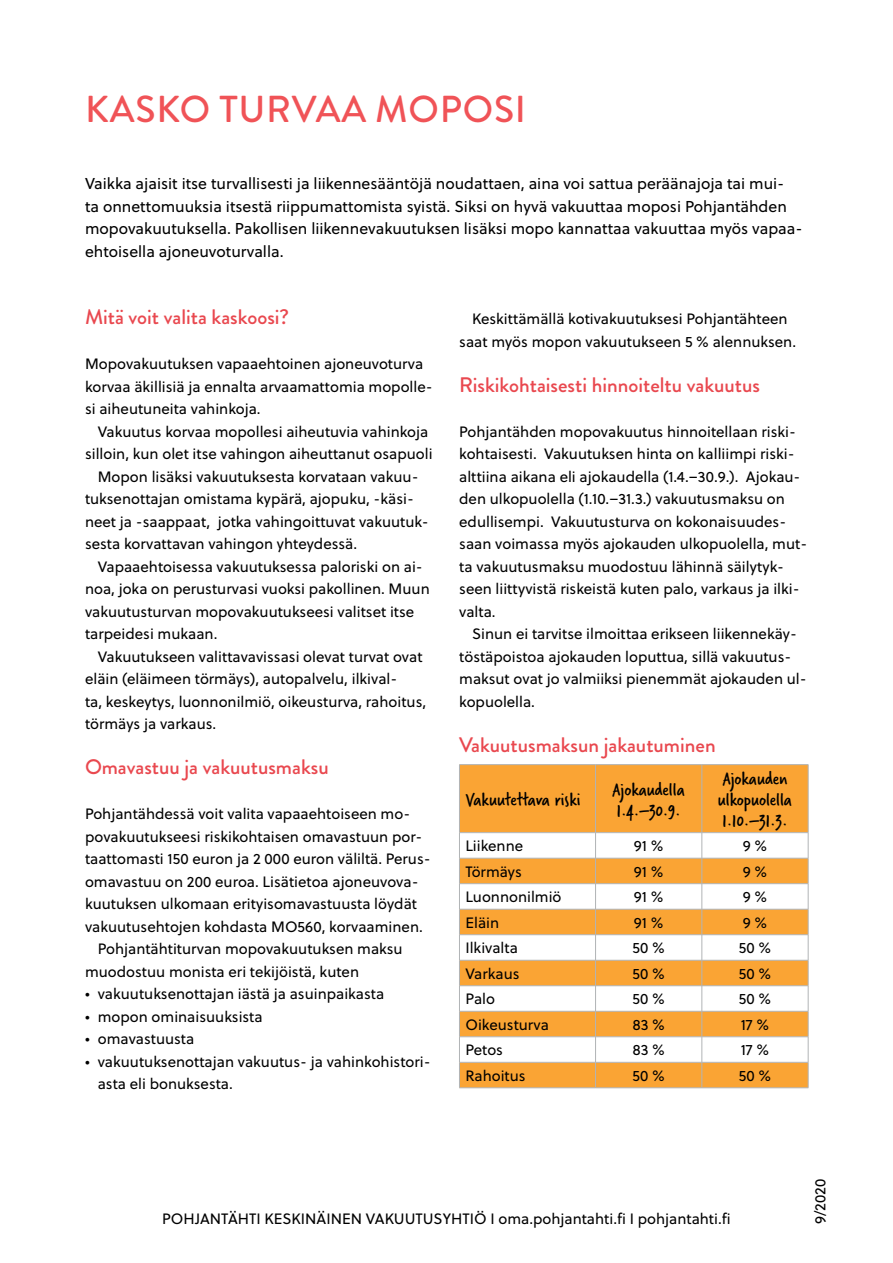
<style>
.page{position:relative;width:893px;height:1263px;background:#fff}
.page>*{position:absolute;margin:0;border:0;box-sizing:border-box;transform-origin:0 0}
.t1{font:500 37.5px "Brandon Grotesque";letter-spacing:.02em;color:#f05357}
.t2{font:500 21px "Brandon Grotesque";color:#e9484f}
.Paragraph_laatikon_o{font:19.5px/21px "Verveine";color:#000}
.Paragraph2_ingressi{font:15.75px/22.5px "Soleil";color:#000}
.Paragraph5_sisleipis{font:15px/22.5px "Soleil";color:#000}
.Paragraph4_leipis{font:15px/22.5px "Soleil";color:#000}
.Paragraph6_Luettelom{font:15px/22.5px "Soleil";color:#000}
.Paragraph9_taulukko{font:15px "Soleil";color:#000}
.Paragraph_puheluhinn{font:15px "Soleil";color:#000}
</style>
<div class="page">
<hr style="left:459px;top:764px;width:137px;height:1px;background:#b1b4b6">
<hr style="left:596px;top:764px;width:106px;height:1px;background:#b1b4b6">
<hr style="left:702px;top:764px;width:106px;height:1px;background:#b1b4b6">
<svg style="left:459px;top:765px;width:350px;height:322px"></svg>
<hr style="left:459px;top:1087px;width:137px;height:1px;background:#b1b4b6">
<hr style="left:596px;top:1087px;width:106px;height:1px;background:#b1b4b6">
<hr style="left:702px;top:1087px;width:106px;height:1px;background:#b1b4b6">
<h2 class="t1" style="left:85px;top:83px;width:442px">KASKO TURVAA MOPOSI</h2>
<p class="Paragraph2_ingressi" style="left:85px;top:172px;width:719px">Vaikka ajaisit itse turvallisesti ja liikennesääntöjä noudattaen, aina voi sattua peräänajoja tai mui-<br>ta onnettomuuksia itsestä riippumattomista syistä. Siksi on hyvä vakuuttaa moposi Pohjantähden mopovakuutuksella. Pakollisen liikennevakuutuksen lisäksi mopo kannattaa vakuuttaa myös vapaa&shy;ehtoisella ajoneuvoturvalla.</p>
<h3 class="t2" style="left:85px;top:302px;width:205px">Mitä voit valita kaskoosi?</h3>
<p class="Paragraph4_leipis" style="left:85px;top:352px;width:349px">Mopovakuutuksen vapaaehtoinen ajoneuvoturva korvaa äkillisiä ja ennalta arvaamattomia mopolle&shy;si aiheutuneita vahinkoja.</p>
<p class="Paragraph5_sisleipis" style="left:85px;top:420px;width:349px;text-align:center">Vakuutus korvaa mopollesi aiheutuvia vahinkoja silloin, kun olet itse vahingon aiheuttanut osapuoli</p>
<p class="Paragraph5_sisleipis" style="left:85px;top:465px;width:345px;text-indent:13px">Mopon lisäksi vakuutuksesta korvataan vakuu&shy;tuksenottajan omistama kypärä, ajopuku, -käsi&shy;neet ja -saappaat, jotka vahingoittuvat vakuutuk&shy;sesta korvattavan vahingon yhteydessä.</p>
<p class="Paragraph5_sisleipis" style="left:85px;top:555px;width:346px;text-indent:13px">Vapaaehtoisessa vakuutuksessa paloriski on ai&shy;noa, joka on perusturvasi vuoksi pakollinen. Muun vakuutusturvan mopovakuutukseesi valitset itse tarpeidesi mukaan.</p>
<p class="Paragraph5_sisleipis" style="left:85px;top:645px;width:343px;text-indent:13px">Vakuutukseen valittavavissasi olevat turvat ovat eläin (eläimeen törmäys), autopalvelu, ilkival-<br>ta, keskeytys, luonnonilmiö, oikeusturva, rahoitus, törmäys ja varkaus.</p>
<h3 class="t2" style="left:85px;top:752px;width:245px">Omavastuu ja vakuutusmaksu</h3>
<p class="Paragraph4_leipis" style="left:85px;top:802px;width:347px">Pohjantähdessä voit valita vapaaehtoiseen mo&shy;povakuutukseesi riskikohtaisen omavastuun por&shy;taattomasti 150 euron ja 2 000 euron väliltä. Perus&shy;omavastuu on 200 euroa. Lisätietoa ajoneuvova&shy;kuutuksen ulkomaan erityisomavastuusta löydät vakuutusehtojen kohdasta MO560, korvaaminen.</p>
<p class="Paragraph5_sisleipis" style="left:85px;top:937px;width:319px;text-indent:13px">Pohjantähtiturvan mopovakuutuksen maksu muodostuu monista eri tekijöistä, kuten</p>
<p class="Paragraph6_Luettelom" style="left:85px;top:982px;width:301px">• vakuutuksenottajan iästä ja asuinpaikasta</p>
<p class="Paragraph6_Luettelom" style="left:85px;top:1005px;width:179px">• mopon ominaisuuksista</p>
<p class="Paragraph6_Luettelom" style="left:85px;top:1027px;width:111px">• omavastuusta</p>
<p class="Paragraph6_Luettelom" style="left:98px;top:1050px;width:334px;text-indent:-13px">• vakuutuksenottajan vakuutus- ja vahinkohistori&shy;asta eli bonuksesta.</p>
<p class="Paragraph5_sisleipis" style="left:459px;top:307px;width:338px;text-align:center">Keskittämällä kotivakuutuksesi Pohjantähteen saat myös mopon vakuutukseen 5 % alennuksen.</p>
<h3 class="t2" style="left:459px;top:370px;width:302px">Riskikohtaisesti hinnoiteltu vakuutus</h3>
<p class="Paragraph4_leipis" style="left:459px;top:420px;width:349px">Pohjantähden mopovakuutus hinnoitellaan riski&shy;kohtaisesti. Vakuutuksen hinta on kalliimpi riski&shy;alttiina aikana eli ajokaudella (1.4.–30.9.). Ajokau&shy;den ulkopuolella (1.10.–31.3.) vakuutusmaksu on edullisempi. Vakuutusturva on kokonaisuudes&shy;saan voimassa myös ajokauden ulkopuolella, mut&shy;ta vakuutusmaksu muodostuu lähinnä säilytyk&shy;seen liittyvistä riskeistä kuten palo, varkaus ja ilki&shy;valta.</p>
<p class="Paragraph5_sisleipis" style="left:459px;top:622px;width:349px;text-indent:13px">Sinun ei tarvitse ilmoittaa erikseen liikennekäy&shy;töstäpoistoa ajokauden loputtua, sillä vakuutus&shy;maksut ovat jo valmiiksi pienemmät ajokauden ul&shy;kopuolella.</p>
<h3 class="t2" style="left:459px;top:730px;width:258px">Vakuutusmaksun jakautuminen</h3>
<p class="Paragraph_laatikon_o" style="left:465px;top:789px;width:117px">Vakuutettava riski</p>
<p class="Paragraph_laatikon_o" style="left:613px;top:779px;width:74px">Ajokaudella<br>1.4.–30.9.</p>
<p class="Paragraph_laatikon_o" style="left:718px;top:768px;width:76px">Ajokauden ulkopuolella<br>1.10.–31.3.</p>
<p class="Paragraph9_taulukko" style="left:465px;top:835px;width:59px">Liikenne</p>
<p class="Paragraph9_taulukko" style="left:634px;top:835px;width:31px">91 %</p>
<p class="Paragraph9_taulukko" style="left:743px;top:835px;width:26px">9 %</p>
<p class="Paragraph9_taulukko" style="left:465px;top:860px;width:58px">Törmäys</p>
<p class="Paragraph9_taulukko" style="left:634px;top:860px;width:31px">91 %</p>
<p class="Paragraph9_taulukko" style="left:743px;top:860px;width:26px">9 %</p>
<p class="Paragraph9_taulukko" style="left:465px;top:886px;width:98px">Luonnonilmiö</p>
<p class="Paragraph9_taulukko" style="left:634px;top:886px;width:31px">91 %</p>
<p class="Paragraph9_taulukko" style="left:743px;top:886px;width:26px">9 %</p>
<p class="Paragraph9_taulukko" style="left:465px;top:911px;width:35px">Eläin</p>
<p class="Paragraph9_taulukko" style="left:634px;top:911px;width:31px">91 %</p>
<p class="Paragraph9_taulukko" style="left:743px;top:911px;width:26px">9 %</p>
<p class="Paragraph9_taulukko" style="left:465px;top:937px;width:54px">Ilkivalta</p>
<p class="Paragraph9_taulukko" style="left:632px;top:937px;width:34px">50 %</p>
<p class="Paragraph9_taulukko" style="left:739px;top:937px;width:34px">50 %</p>
<p class="Paragraph9_taulukko" style="left:465px;top:962px;width:56px">Varkaus</p>
<p class="Paragraph9_taulukko" style="left:632px;top:962px;width:34px">50 %</p>
<p class="Paragraph9_taulukko" style="left:739px;top:962px;width:34px">50 %</p>
<p class="Paragraph9_taulukko" style="left:465px;top:988px;width:31px">Palo</p>
<p class="Paragraph9_taulukko" style="left:632px;top:988px;width:34px">50 %</p>
<p class="Paragraph9_taulukko" style="left:739px;top:988px;width:34px">50 %</p>
<p class="Paragraph9_taulukko" style="left:465px;top:1013px;width:85px">Oikeusturva</p>
<p class="Paragraph9_taulukko" style="left:632px;top:1013px;width:34px">83 %</p>
<p class="Paragraph9_taulukko" style="left:741px;top:1013px;width:30px">17 %</p>
<p class="Paragraph9_taulukko" style="left:465px;top:1039px;width:39px">Petos</p>
<p class="Paragraph9_taulukko" style="left:632px;top:1039px;width:34px">83 %</p>
<p class="Paragraph9_taulukko" style="left:741px;top:1039px;width:30px">17 %</p>
<p class="Paragraph9_taulukko" style="left:465px;top:1064px;width:62px">Rahoitus</p>
<p class="Paragraph9_taulukko" style="left:632px;top:1064px;width:34px">50 %</p>
<p class="Paragraph9_taulukko" style="left:739px;top:1064px;width:34px">50 %</p>
<p class="Paragraph4_leipis" style="left:162px;top:1207px;width:570px">POHJANTÄHTI KESKINÄINEN VAKUUTUSYHTIÖ I oma.pohjantahti.fi I pohjantahti.fi</p>
<p class="Paragraph_puheluhinn" style="left:809px;top:1224px;width:47px;rotate:-90deg">9/2020</p>
</div>
